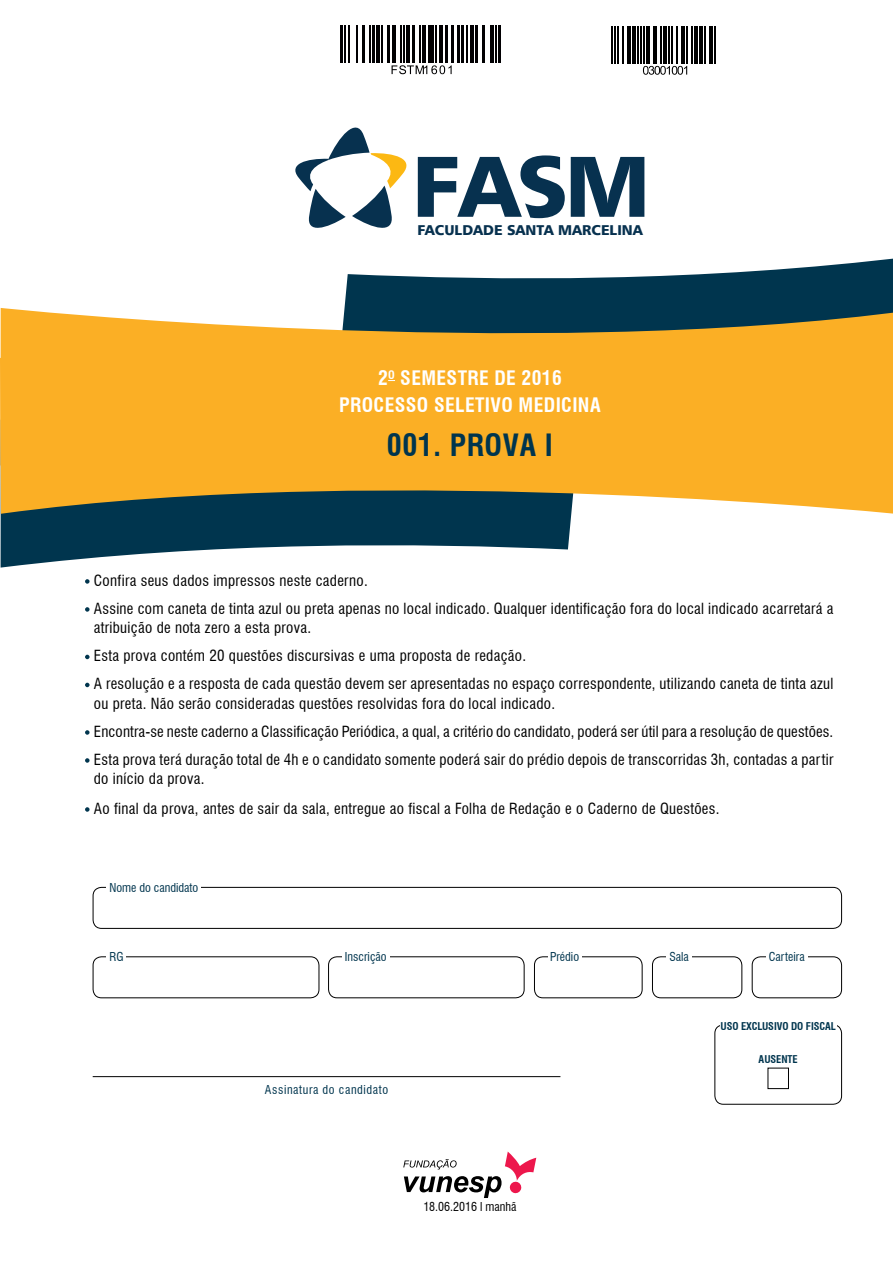
<style>
.page{position:relative;width:893px;height:1263px;background:#fff}
.page>*{position:absolute;margin:0;border:0;box-sizing:border-box;transform-origin:0 0}
.t1{font:700 condensed 30px "Swiss 721 BT";letter-spacing:.02em;color:#00354e}
.t2{font:700 condensed 19.5px/26.7px "Swiss 721 BT";letter-spacing:.02em;color:#fff}
.t3{font:condensed 15px/28px "Swiss 721 BT";letter-spacing:.02em;color:#000}
.t4{font:14.1px "Humanist 777 BT Black B";color:#07314f}
.t5{font:condensed 12px "Swiss 721 BT";color:#00354e}
.t6{font:condensed 12px "Swiss 721 BT";letter-spacing:.05em;color:#00354e}
.t7{font:condensed 12px "Swiss 721 BT";color:#000}
.t8{font:700 condensed 10.5px "Swiss 721 BT";letter-spacing:-.005em;color:#00354e}
</style>
<div class="page">
<hr style="left:340px;top:25px;width:3px;height:38px;background:#010002">
<hr style="left:344px;top:25px;width:2px;height:38px;background:#010002">
<hr style="left:349px;top:25px;width:1px;height:38px;background:#010002">
<hr style="left:356px;top:25px;width:1px;height:38px;background:#010002">
<hr style="left:362px;top:25px;width:2px;height:38px;background:#010002">
<hr style="left:369px;top:25px;width:1px;height:38px;background:#010002">
<hr style="left:372px;top:25px;width:2px;height:38px;background:#010002">
<hr style="left:376px;top:25px;width:4px;height:38px;background:#010002">
<hr style="left:382px;top:25px;width:1px;height:38px;background:#010002">
<hr style="left:388px;top:25px;width:2px;height:38px;background:#010002">
<hr style="left:392px;top:25px;width:4px;height:38px;background:#010002">
<hr style="left:401px;top:25px;width:1px;height:38px;background:#010002">
<hr style="left:403px;top:25px;width:2px;height:38px;background:#010002">
<hr style="left:406px;top:25px;width:4px;height:38px;background:#010002">
<hr style="left:412px;top:25px;width:3px;height:38px;background:#010002">
<hr style="left:419px;top:25px;width:1px;height:38px;background:#010002">
<hr style="left:422px;top:25px;width:4px;height:38px;background:#010002">
<div style="left:428px;top:25px;width:5px;height:38px;background:#010002"></div>
<hr style="left:435px;top:25px;width:1px;height:38px;background:#010002">
<hr style="left:439px;top:25px;width:4px;height:38px;background:#010002">
<hr style="left:445px;top:25px;width:3px;height:38px;background:#010002">
<hr style="left:451px;top:25px;width:2px;height:38px;background:#010002">
<hr style="left:457px;top:25px;width:2px;height:38px;background:#010002">
<hr style="left:461px;top:25px;width:3px;height:38px;background:#010002">
<hr style="left:467px;top:25px;width:1px;height:38px;background:#010002">
<hr style="left:470px;top:25px;width:4px;height:38px;background:#010002">
<hr style="left:475px;top:25px;width:3px;height:38px;background:#010002">
<hr style="left:483px;top:25px;width:2px;height:38px;background:#010002">
<hr style="left:490px;top:25px;width:4px;height:38px;background:#010002">
<hr style="left:496px;top:25px;width:1px;height:38px;background:#010002">
<hr style="left:498px;top:25px;width:3px;height:38px;background:#010002">
<svg style="left:392px;top:65px;width:60px;height:9px"></svg>
<svg style="left:611px;top:26px;width:104px;height:49px"></svg>
<hr style="left:612px;top:26px;width:1px;height:38px;background:#000">
<hr style="left:615px;top:26px;width:1px;height:38px;background:#000">
<hr style="left:618px;top:26px;width:1px;height:38px;background:#000">
<hr style="left:623px;top:26px;width:1px;height:38px;background:#000">
<hr style="left:628px;top:26px;width:3px;height:38px;background:#000">
<hr style="left:633px;top:26px;width:3px;height:38px;background:#000">
<hr style="left:638px;top:26px;width:1px;height:38px;background:#000">
<hr style="left:641px;top:26px;width:1px;height:38px;background:#000">
<hr style="left:644px;top:26px;width:1px;height:38px;background:#000">
<hr style="left:646px;top:26px;width:4px;height:38px;background:#000">
<hr style="left:654px;top:26px;width:3px;height:38px;background:#000">
<hr style="left:661px;top:26px;width:1px;height:38px;background:#000">
<hr style="left:664px;top:26px;width:3px;height:38px;background:#000">
<hr style="left:669px;top:26px;width:1px;height:38px;background:#000">
<hr style="left:672px;top:26px;width:1px;height:38px;background:#000">
<hr style="left:677px;top:26px;width:1px;height:38px;background:#000">
<hr style="left:682px;top:26px;width:3px;height:38px;background:#000">
<hr style="left:687px;top:26px;width:1px;height:38px;background:#000">
<hr style="left:692px;top:26px;width:1px;height:38px;background:#000">
<hr style="left:695px;top:26px;width:3px;height:38px;background:#000">
<hr style="left:700px;top:26px;width:3px;height:38px;background:#000">
<hr style="left:705px;top:26px;width:1px;height:38px;background:#000">
<hr style="left:710px;top:26px;width:3px;height:38px;background:#000">
<hr style="left:715px;top:26px;width:1px;height:38px;background:#000">
<svg style="left:643px;top:66px;width:44px;height:9px"></svg>
<svg style="left:344px;top:258px;width:549px;height:50px;fill:#00354e"></svg>
<svg style="left:0;top:308px;width:893px;height:50px;background:#bc9844"></svg>
<svg style="left:1px;top:516px;width:570px;height:52px;fill:#00354e"></svg>
<svg style="left:0;top:358px;width:893px;height:158px;background:#e6a72f"></svg>
<svg style="left:571px;top:157px;width:73px;height:60px"></svg>
<svg style="left:295px;top:128px;width:270px;height:100px"></svg>
<svg style="left:85px;top:579px;width:5px;height:5px"></svg>
<svg style="left:85px;top:607px;width:5px;height:5px"></svg>
<svg style="left:85px;top:655px;width:5px;height:4px"></svg>
<svg style="left:85px;top:683px;width:5px;height:4px"></svg>
<svg style="left:85px;top:730px;width:5px;height:5px"></svg>
<svg style="left:85px;top:758px;width:5px;height:5px"></svg>
<svg style="left:85px;top:807px;width:5px;height:5px"></svg>
<svg style="left:403px;top:1151px;width:133px;height:47px"></svg>
<div style="left:768px;top:1068px;width:21px;height:21px;border:1px solid #000"></div>
<div style="left:714px;top:1024px;width:128px;height:80px;border:1px solid #000;border-radius:9px"></div>
<div style="left:720px;top:1018px;width:116px;height:16px;background:#fff"></div>
<hr style="left:93px;top:1076px;width:467px;height:1px;background:#000">
<div style="left:93px;top:887px;width:749px;height:42px;border:1px solid #000;border-radius:9px"></div>
<div style="left:107px;top:879px;width:94px;height:16px;background:#fff"></div>
<div style="left:534px;top:956px;width:108px;height:42px;border:1px solid #000;border-radius:9px"></div>
<div style="left:548px;top:949px;width:33px;height:15px;background:#fff"></div>
<div style="left:652px;top:956px;width:90px;height:42px;border:1px solid #000;border-radius:9px"></div>
<div style="left:666px;top:949px;width:26px;height:16px;background:#fff"></div>
<div style="left:752px;top:956px;width:90px;height:42px;border:1px solid #000;border-radius:9px"></div>
<div style="left:766px;top:949px;width:41px;height:16px;background:#fff"></div>
<div style="left:328px;top:956px;width:196px;height:42px;border:1px solid #000;border-radius:9px"></div>
<div style="left:342px;top:949px;width:47px;height:15px;background:#fff"></div>
<div style="left:93px;top:956px;width:226px;height:42px;border:1px solid #000;border-radius:9px"></div>
<div style="left:107px;top:949px;width:19px;height:15px;background:#fff"></div>
<p class="t4" style="left:417px;top:221px;width:227px">FACULDADE SANTA MARCELINA</p>
<h2 class="t2" style="left:339px;top:365px;width:224px;text-indent:39px">2<sup>O</sup> SEMESTRE DE 2016<br>PROCESSO</h2>
<h2 class="t2" style="left:434px;top:391px;width:168px">SELETIVO MEDICINA</h2>
<h1 class="t1" style="left:387px;top:427px;width:164px">001. PROVA I</h1>
<p class="t3" style="left:94px;top:566px;width:741px">Confira seus dados impressos neste caderno.<br>Assine com caneta de tinta azul ou preta apenas no local indicado. Qualquer identificação fora do local indicado acarretará a</p>
<p class="t3" style="left:94px;top:614px;width:741px">atribuição de nota zero a esta prova.<br>Esta prova contém 20 questões discursivas e uma proposta de redação.<br>A resolução e a resposta de cada questão devem ser apresentadas no espaço correspondente, utilizando caneta de tinta azul</p>
<p class="t3" style="left:94px;top:689px;width:741px">ou preta. Não serão consideradas questões resolvidas fora do local indicado.<br>Encontra-se neste caderno a Classificação Periódica, a qual, a critério do candidato, poderá ser útil para a resolução de questões.<br>Esta prova terá duração total de 4h e o candidato somente poderá sair do prédio depois de transcorridas 3h, contadas a partir</p>
<p class="t3" style="left:94px;top:764px;width:627px;line-height:29.5px">do início da prova.<br>Ao final da prova, antes de sair da sala, entregue ao fiscal a Folha de Redação e o Caderno de Questões.</p>
<p class="t5" style="left:109px;top:880px;width:90px">Nome do candidato</p>
<p class="t5" style="left:109px;top:950px;width:16px">RG</p>
<p class="t5" style="left:345px;top:949px;width:43px">Inscrição</p>
<p class="t5" style="left:550px;top:950px;width:30px">Prédio</p>
<p class="t5" style="left:669px;top:950px;width:21px">Sala</p>
<p class="t5" style="left:769px;top:950px;width:37px">Carteira</p>
<p class="t8" style="left:720px;top:1020px;width:106px">USO EXCLUSIVO DO FISCAL</p>
<p class="t6" style="left:265px;top:1082px;width:125px">Assinatura do candidato</p>
<p class="t7" style="left:423px;top:1200px;width:95px">18.06.2016 l manhã</p>
<p class="t8" style="left:759px;top:1052px;width:41px">AUSENTE</p>
</div>
